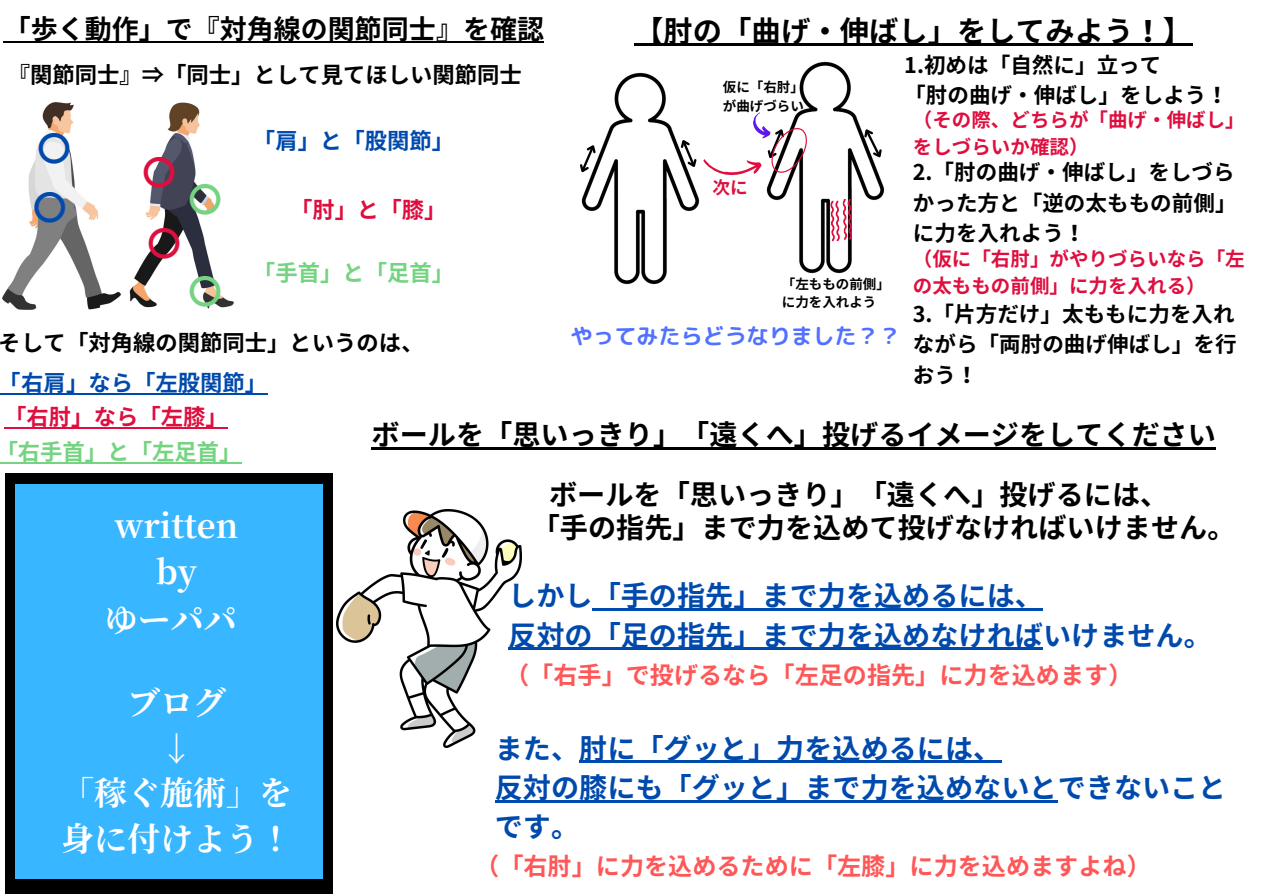
<style>
.page{position:relative;width:1263px;height:894px;background:#fff}
.page>*{position:absolute;margin:0;border:0;box-sizing:border-box;transform-origin:0 0}
.t1{font:700 33.45px "Source Han Sans JP";color:#004aad}
.t2{font:700 33.45px "Source Han Sans JP";color:#de0f3f}
.t3{font:700 33.45px "Source Han Sans JP";color:#75d481}
.t4{font:700 33px/46px "Source Han Serif JP";color:#fff;text-align:center}
.t5{font:700 29.4px "Source Han Sans JP";color:#000}
.t6{font:700 28.2px/39.2px "Source Han Sans JP";color:#004aad}
.t7{font:700 28.2px "Source Han Sans JP";color:#000}
.t8{font:700 27px "Source Han Sans JP";color:#000}
.t9{font:700 24.15px "Source Han Sans JP";color:#ff5757}
.t10{font:700 22.35px "Source Han Sans JP";color:#000}
.t11{font:700 22.35px "Source Han Sans JP";color:#004aad}
.t12{font:700 22.35px "Source Han Sans JP";color:#75d481}
.t13{font:700 22.35px "Source Han Sans JP";color:#de0f3f}
.t14{font:22.05px "rounded mplus 1 p bold";color:#5271ff}
.t15{font:700 21.6px/30px "Source Han Sans JP";color:#000}
.t16{font:700 19.5px/27px "Source Han Sans JP";color:#de0f3f}
.t17{font:700 17.7px "Source Han Sans JP";color:#de0f3f}
.t18{font:700 13.5px/18.9px "Source Han Sans JP";color:#000}
</style>
<div class="page">
<img style="left:129px;top:102px;width:105px;height:207px">
<img style="left:2px;top:102px;width:119px;height:208px">
<hr style="left:4px;top:41px;width:540px;height:2px;background:#000">
<img style="left:614px;top:72px;width:53px;height:213px">
<img style="left:799px;top:61px;width:86px;height:213px">
<svg style="left:859px;top:124px;width:26px;height:39px"></svg>
<svg style="left:830px;top:199px;width:22px;height:42px"></svg>
<hr style="left:634px;top:44px;width:558px;height:2px;background:#000">
<svg style="left:580px;top:112px;width:236px;height:161px"></svg>
<div style="left:6px;top:473px;width:327px;height:420px;background:#000"></div>
<img style="left:336px;top:509px;width:185px;height:238px">
<hr style="left:372px;top:447px;width:844px;height:2px;background:#000">
<hr style="left:593px;top:608px;width:450px;height:2px;background:#004aad">
<hr style="left:508px;top:647px;width:535px;height:2px;background:#004aad">
<hr style="left:579px;top:760px;width:422px;height:2px;background:#004aad">
<hr style="left:495px;top:800px;width:563px;height:2px;background:#004aad">
<div style="left:16px;top:484px;width:307px;height:394px;background:#38b6ff"></div>
<hr style="left:0;top:392px;width:267px;height:2px;background:#004aad">
<hr style="left:4px;top:427px;width:224px;height:2px;background:#de0f3f">
<hr style="left:0;top:462px;width:241px;height:2px;background:#75d481">
<p class="t8" style="left:4px;top:8px;width:542px">「歩く動作」で『対角線の関節同士』を確認</p>
<p class="t5" style="left:634px;top:8px;width:559px">【肘の「曲げ・伸ばし」をしてみよう！】</p>
<p class="t15" style="left:904px;top:49px;width:325px">1.初めは「自然に」立って<br>「肘の曲げ・伸ばし」をしよう！</p>
<p class="t16" style="left:913px;top:106px;width:333px">（その際、どちらが「曲げ・伸ばし」をしづらいか確認）</p>
<p class="t15" style="left:913px;top:156px;width:325px">2.「肘の曲げ・伸ばし」をしづらかった方と「逆の太ももの前側」</p>
<p class="t15" style="left:913px;top:216px;width:174px">に力を入れよう！</p>
<p class="t16" style="left:913px;top:244px;width:333px">（仮に「右肘」がやりづらいなら「左の太ももの前側」に力を入れる）</p>
<p class="t15" style="left:913px;top:298px;width:324px;text-align:justify">3.「片方だけ」太ももに力を入れながら「両肘の曲げ伸ばし」を行おう！</p>
<p class="t10" style="left:8px;top:57px;width:514px">『関節同士』⇒「同士」として見てほしい関節同士</p>
<p class="t18" style="left:723px;top:76px;width:83px">仮に「右肘」が曲げづらい</p>
<p class="t11" style="left:253px;top:123px;width:203px">「肩」と「股関節」</p>
<p class="t1" style="left:37px;top:122px;width:35px">〇</p>
<p class="t1" style="left:33px;top:181px;width:35px">〇</p>
<p class="t2" style="left:142px;top:146px;width:35px">〇</p>
<p class="t2" style="left:147px;top:217px;width:35px">〇</p>
<p class="t17" style="left:713px;top:173px;width:37px">次に</p>
<p class="t3" style="left:189px;top:173px;width:35px">〇</p>
<p class="t13" style="left:290px;top:192px;width:158px">「肘」と「膝」</p>
<p class="t12" style="left:253px;top:254px;width:203px">「手首」と「足首」</p>
<p class="t3" style="left:189px;top:265px;width:35px">〇</p>
<p class="t18" style="left:782px;top:273px;width:110px">「左ももの前側」</p>
<p class="t18" style="left:782px;top:292px;width:96px">に力を入れよう</p>
<p class="t14" style="left:571px;top:320px;width:332px">やってみたらどうなりました？？</p>
<p class="t10" style="left:-1px;top:325px;width:426px">そして「対角線の関節同士」というのは、</p>
<p class="t11" style="left:-1px;top:365px;width:270px">「右肩」なら「左股関節」</p>
<p class="t13" style="left:4px;top:399px;width:225px">「右肘」なら「左膝」</p>
<p class="t12" style="left:-4px;top:434px;width:247px">「右手首」と「左足首」</p>
<p class="t7" style="left:372px;top:412px;width:846px">ボールを「思いっきり」「遠くへ」投げるイメージをしてください</p>
<p class="t7" style="left:549px;top:471px;width:621px">ボールを「思いっきり」「遠くへ」投げるには、</p>
<p class="t7" style="left:532px;top:505px;width:705px">「手の指先」まで力を込めて投げなければいけません。</p>
<p class="t4" style="left:115px;top:500px;width:125px">written by</p>
<p class="t4" style="left:105px;top:595px;width:133px">ゆーパパ</p>
<p class="t6" style="left:508px;top:574px;width:705px">しかし「手の指先」まで力を込めるには、<br>反対の「足の指先」まで力を込めなければいけません。</p>
<p class="t4" style="left:127px;top:677px;width:100px">ブログ</p>
<p class="t4" style="left:160px;top:723px;width:34px">↓</p>
<p class="t4" style="left:61px;top:767px;width:232px">「稼ぐ施術」を</p>
<p class="t4" style="left:61px;top:813px;width:232px">身に付けよう！</p>
<p class="t9" style="left:505px;top:655px;width:629px">（「右手」で投げるなら「左足の指先」に力を込めます）</p>
<p class="t6" style="left:495px;top:727px;width:733px">また、肘に「グッと」力を込めるには、<br>反対の膝にも「グッと」まで力を込めないとできないことです。</p>
<p class="t9" style="left:475px;top:847px;width:677px">（「右肘」に力を込めるために「左膝」に力を込めますよね）</p>
</div>
